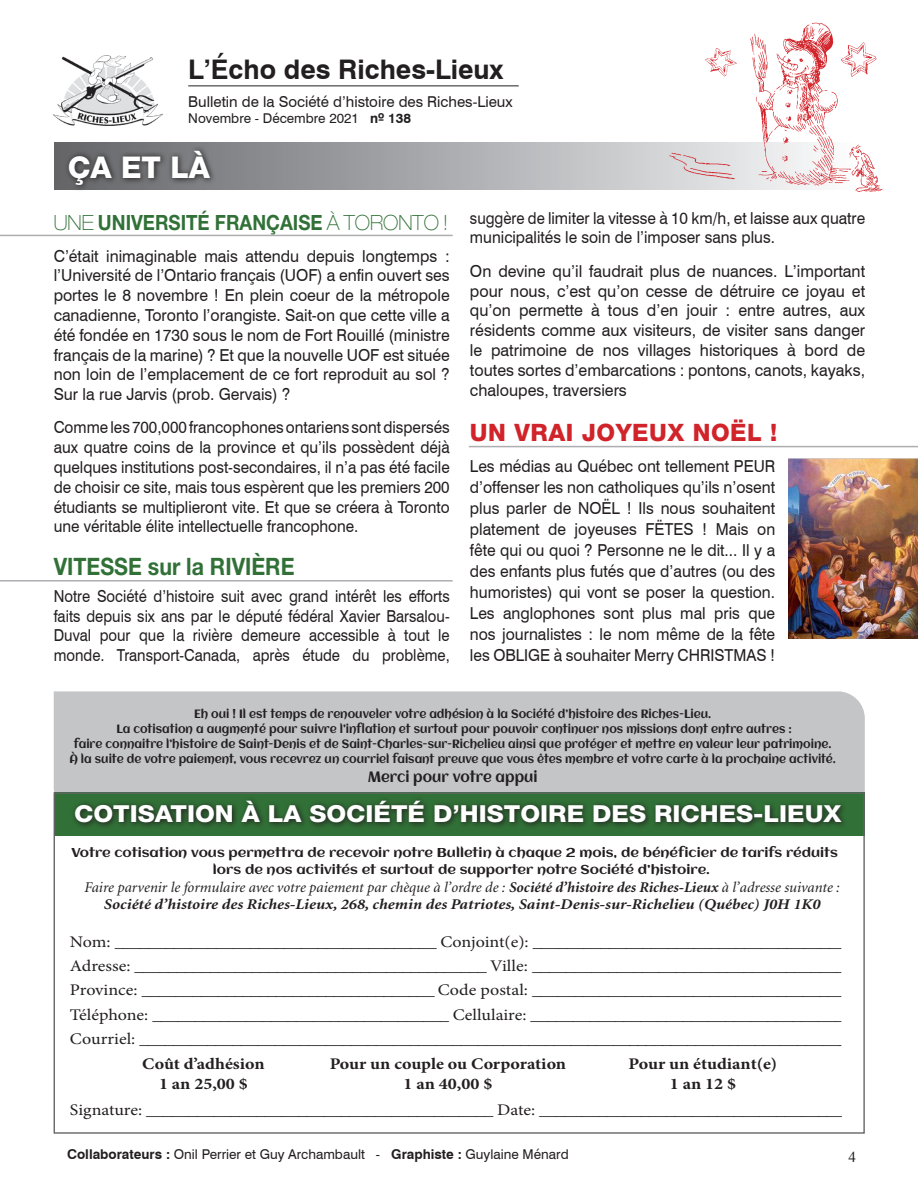
<style>
.page{position:relative;width:918px;height:1188px;background:#fff}
.page>*{position:absolute;margin:0;border:0;box-sizing:border-box;transform-origin:0 0}
.t1{font:800 30px "Helvetica Neue";color:#fff}
.t2{font:700 27px "Swiss 721 BT";color:#231f20}
.t3{font:700 24px "Helvetica Neue";color:#317137;scale:.89 1}
.t4{font:800 24px "Helvetica Neue";letter-spacing:.02em;color:#d1232a}
.t5{font:800 23.4px "Helvetica Neue";color:#fff;scale:1.09 1}
.t6{font:700 21px "Helvetica Neue";color:#317137;scale:.89 1}
.t7{font:16.5px/19.8px "Swiss 721 BT";color:#231f20;text-align:justify;scale:.96 1}
.t8{font:16.5px/21px "Swiss 721 BT";color:#231f20;text-align:justify;scale:.95 1}
.t9{font:16.5px/19.8px "Swiss 721 BT";color:#231f20;text-align:justify;scale:.93 1}
.t10{font:16.5px/19.8px "Swiss 721 BT";color:#231f20;text-align:justify}
.t11{font:16.5px/19.8px "Swiss 721 BT";color:#231f20;text-align:justify;scale:.9 1}
.t12{font:16.2px "Minion Pro";color:#231f20;scale:1.11 1}
.t13{font:700 16.2px "Minion Pro";color:#231f20;scale:1.11 1}
.t14{font:15px "Swiss 721 BT";color:#231f20}
.t15{font:15px "Aclonica";color:#231f20;scale:.9 1}
.Paragraph_Style_11{font:15px "Times New Roman";color:#231f20}
.t16{font:italic 14.85px "Minion";color:#231f20}
.t17{font:italic 700 14.85px "Minion";color:#231f20;scale:1.11 1}
.t18{font:13.5px "Swiss 721 BT";color:#231f20}
.t19{font:12.75px/17.5px "Aclonica";color:#231f20}
.t20{font:12px "Aclonica";color:#231f20;scale:.9 1}
.s1{font-weight:700}
.s2{font-weight:100;font-stretch:expanded}
</style>
<div class="page">
<img style="left:54px;top:55px;width:109px;height:70px">
<hr style="left:188px;top:86px;width:331px;height:1px;background:#231f20">
<svg style="left:54px;top:143px;width:597px;height:47px;background:#a6a7aa"></svg>
<svg style="left:65px;top:145px;width:152px;height:45px;background:#616264"></svg>
<div style="left:54px;top:691px;width:811px;height:101px;background:#c4c5c7"></div>
<div style="left:54px;top:792px;width:811px;height:44px;background:#317137"></div>
<svg style="left:73px;top:799px;width:771px;height:28px"></svg>
<hr style="left:0;top:235px;width:453px;height:1px;background:#adaeb2">
<hr style="left:469px;top:446px;width:449px;height:1px;background:#adaeb2">
<hr style="left:0;top:580px;width:453px;height:2px;background:#adaeb2">
<img style="left:789px;top:459px;width:129px;height:179px">
<img style="left:651px;top:22px;width:232px;height:170px">
<p class="t2" style="left:188px;top:53px;width:317px">L’Écho des Riches-Lieux</p>
<p class="t14" style="left:188px;top:92px;width:326px">Bulletin de la Société d’histoire des Riches-Lieux</p>
<p class="t18" style="left:188px;top:110px;width:224px">Novembre - Décembre 2021 <span class="s1">nº 138</span></p>
<p class="t1" style="left:68px;top:149px;width:144px">ÇA ET LÀ</p>
<p class="t6" style="left:54px;top:209px;width:444px"><span class="s2">UNE</span> UNIVERSITÉ FRANÇAISE <span class="s2">À TORONTO !</span></p>
<p class="t7" style="left:54px;top:246px;width:414px">C’était inimaginable mais attendu depuis longtemps : l’Université de l’Ontario français (UOF) a enfin ouvert ses portes le 8 novembre ! En plein coeur de la métropole canadienne, Toronto l’orangiste. Sait-on que cette ville a été fondée en 1730 sous le nom de Fort Rouillé (ministre français de la marine) ? Et que la nouvelle UOF est située non loin de l’emplacement de ce fort reproduit au sol ?<br>Sur la rue Jarvis (prob. Gervais) ?</p>
<p class="t9" style="left:54px;top:418px;width:427px">Comme les 700,000 francophones ontariens sont dispersés aux quatre coins de la province et qu’ils possèdent déjà quelques institutions post-secondaires, il n’a pas été facile de choisir ce site, mais tous espèrent que les premiers 200 étudiants se multiplieront vite. Et que se créera à Toronto une véritable élite intellectuelle francophone.</p>
<p class="t3" style="left:54px;top:551px;width:272px">VITESSE sur la RIVIÈRE</p>
<p class="t11" style="left:54px;top:586px;width:442px">Notre Société d’histoire suit avec grand intérêt les efforts faits depuis six ans par le député fédéral Xavier Barsalou-Duval pour que la rivière demeure accessible à tout le monde. Transport-Canada, après étude du problème,</p>
<p class="t11" style="left:470px;top:208px;width:441px">suggère de limiter la vitesse à 10 km/h, et laisse aux quatre municipalités le soin de l’imposer sans plus.</p>
<p class="t10" style="left:470px;top:261px;width:397px">On devine qu’il faudrait plus de nuances. L’important pour nous, c’est qu’on cesse de détruire ce joyau et qu’on permette à tous d’en jouir : entre autres, aux résidents comme aux visiteurs, de visiter sans danger le patrimoine de nos villages historiques à bord de toutes sortes d’embarcations : pontons, canots, kayaks, chaloupes, traversiers</p>
<p class="t4" style="left:470px;top:418px;width:309px">UN VRAI JOYEUX NOËL !</p>
<p class="t8" style="left:470px;top:456px;width:323px">Les médias au Québec ont tellement PEUR d’offenser les non catholiques qu’ils n’osent plus parler de NOËL ! Ils nous souhaitent platement de joyeuses FËTES ! Mais on fête qui ou quoi ? Personne ne le dit... Il y a des enfants plus futés que d’autres (ou des humoristes) qui vont se poser la question.<br>Les anglophones sont plus mal pris que nos journalistes : le nom même de la fête les OBLIGE à souhaiter Merry CHRISTMAS !</p>
<p class="t20" style="left:194px;top:705px;width:576px">Eh oui ! Il est temps de renouveler votre adhésion à la Société d’histoire des Riches-Lieu.</p>
<p class="t20" style="left:117px;top:720px;width:752px">La cotisation a augmenté pour suivre l’inflation et surtout pour pouvoir continuer nos missions dont entre autres :</p>
<p class="t20" style="left:74px;top:735px;width:843px">faire connaitre l’histoire de Saint-Denis et de Saint-Charles-sur-Richelieu ainsi que protéger et mettre en valeur leur patrimoine.</p>
<p class="t20" style="left:69px;top:750px;width:853px">À la suite de votre paiement, vous recevrez un courriel faisant preuve que vous êtes membre et votre carte à la prochaine activité.</p>
<p class="t15" style="left:368px;top:767px;width:190px">Merci pour votre appui</p>
<p class="t5" style="left:74px;top:800px;width:706px">COTISATION À LA SOCIÉTÉ D’HISTOIRE DES RICHES-LIEUX</p>
<p class="t19" style="left:213px;top:843px;width:627px;text-indent:-142px">Votre cotisation vous permettra de recevoir notre Bulletin à chaque 2 mois, de bénéficier de tarifs réduits lors de nos activités et surtout de supporter notre Société d’histoire.</p>
<p class="t16" style="left:84px;top:880px;width:757px">Faire parvenir le formulaire avec votre paiement par chèque à l’ordre de : <span class="s1">Société d’histoire des Riches-Lieux</span> à l’adresse suivante :</p>
<p class="t17" style="left:104px;top:897px;width:647px">Société d’histoire des Riches-Lieux, 268, chemin des Patriotes, Saint-Denis-sur-Richelieu (Québec) J0H 1K0</p>
<p class="t12" style="left:70px;top:931px;width:701px">Nom: ______________________________________ Conjoint(e): _____________________________________</p>
<p class="t12" style="left:70px;top:955px;width:700px">Adresse: __________________________________________ Ville: _____________________________________</p>
<p class="t12" style="left:70px;top:979px;width:700px">Province: ___________________________________ Code postal: _____________________________________</p>
<p class="t12" style="left:70px;top:1004px;width:699px">Téléphone: ___________________________________ Cellulaire: _____________________________________</p>
<p class="t12" style="left:70px;top:1028px;width:703px">Courriel: ____________________________________________________________________________________</p>
<p class="t13" style="left:142px;top:1053px;width:112px">Coût d’adhésion</p>
<p class="t13" style="left:330px;top:1053px;width:214px">Pour un couple ou Corporation</p>
<p class="t13" style="left:629px;top:1053px;width:135px">Pour un étudiant(e)</p>
<p class="t13" style="left:159px;top:1072px;width:81px">1 an 25,00 $</p>
<p class="t13" style="left:404px;top:1072px;width:81px">1 an 40,00 $</p>
<p class="t13" style="left:670px;top:1072px;width:61px">1 an 12 $</p>
<p class="t12" style="left:70px;top:1099px;width:699px">Signature: _________________________________________ Date: ____________________________________</p>
<p class="t18" style="left:67px;top:1146px;width:503px"><span class="s1">Collaborateurs :</span> Onil Perrier et Guy Archambault - <span class="s1">Graphiste :</span> Guylaine Ménard</p>
<p class="Paragraph_Style_11" style="left:849px;top:1147px;width:9px">4</p>
</div>
